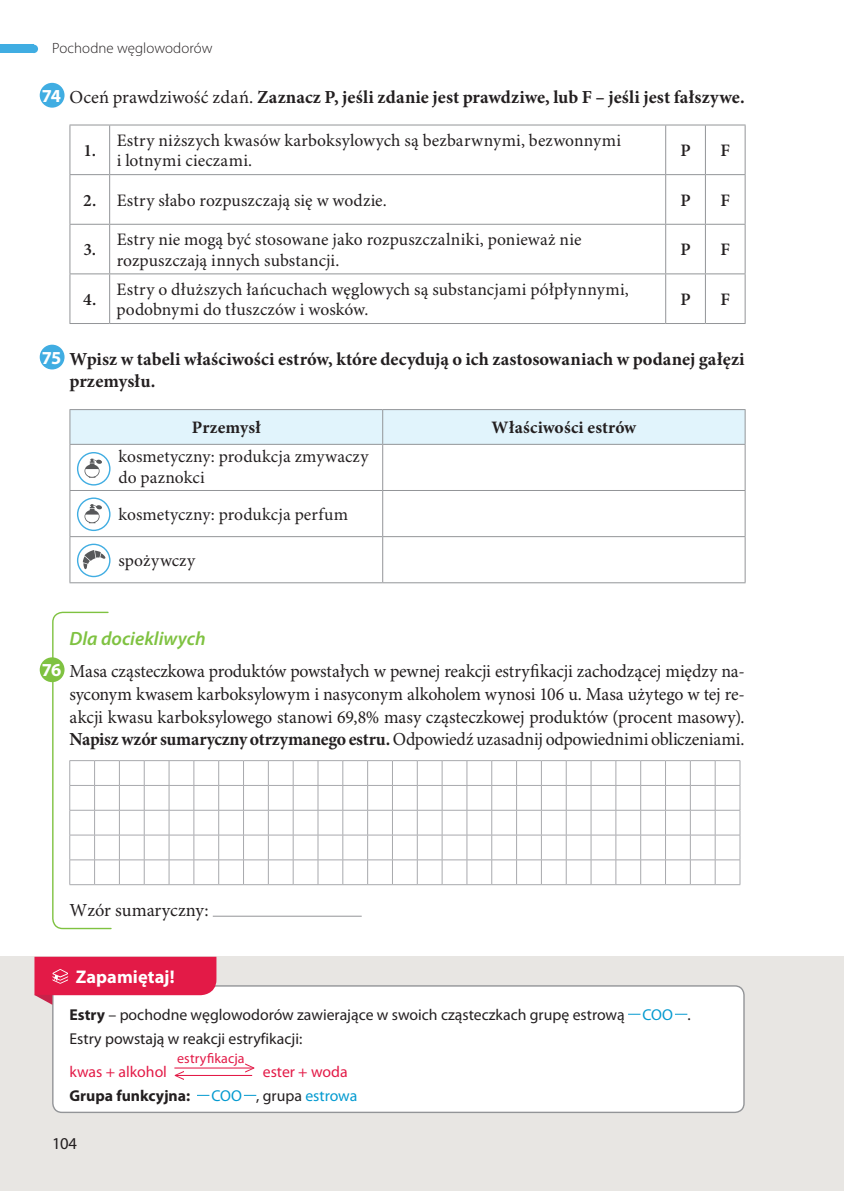
<style>
.page{position:relative;width:844px;height:1191px;background:#fff}
.page>*{position:absolute;margin:0;border:0;box-sizing:border-box;transform-origin:0 0}
.t1{font:italic 600 19.25px "Myriad Pro";color:#7fc241}
.t2{font:18.38px/22.8px "Minion Pro";letter-spacing:-.005em;color:#231f20;text-align:justify}
.t3{font:700 18.38px/22.8px "Minion Pro";letter-spacing:.005em;color:#231f20}
.t4{font:700 18.38px "Myriad Pro";letter-spacing:.005em;color:#fff}
.t5{font:17.5px/20.1px "Minion Pro";letter-spacing:.005em;color:#231f20}
.t6{font:700 17.5px "Minion Pro";letter-spacing:.01em;color:#231f20}
.t7{font:600 17.5px "Minion Pro";color:#231f20}
.t8{font:16.62px "Myriad Pro";color:#231f20}
.t9{font:15.75px/24.2px "Myriad Pro";color:#231f20}
.t10{font:15.75px "Myriad Pro";color:#e31a47}
.t11{font:15.75px "Myriad Pro";color:#039ad0}
.t12{font:700 15.75px "Myriad Pro";color:#231f20}
.t13{font:300 14.88px "Myriad Pro";letter-spacing:.005em;color:#231f20}
.t14{font:14px "Myriad Pro";letter-spacing:.01em;color:#e31a47}
.s1{font-weight:400}
.s2{font-weight:600}
.s3{font-family:"Myriad Pro";color:#fff}
.s4{font-family:"Myriad Pro";font-weight:700;color:#fff}
.s5{font-weight:700}
.s6{color:#039ad0}
.s7{color:#231f20}
</style>
<div class="page">
<div style="left:0;top:956px;width:843px;height:235px;background:#e8e6e3"></div>
<div style="left:0;top:45px;width:34px;height:8px;background:#40ade2"></div>
<div style="left:30px;top:45px;width:8px;height:8px;background:#40ade2;border-radius:50%"></div>
<svg style="left:70px;top:126px;width:674px;height:197px"></svg>
<hr style="left:704px;top:125px;width:1px;height:49px;background:#939598">
<hr style="left:744px;top:125px;width:1px;height:49px;background:#939598">
<hr style="left:69px;top:174px;width:41px;height:1px;background:#939598">
<hr style="left:110px;top:174px;width:555px;height:1px;background:#939598">
<hr style="left:665px;top:174px;width:40px;height:1px;background:#939598">
<hr style="left:705px;top:174px;width:40px;height:1px;background:#939598">
<hr style="left:704px;top:175px;width:1px;height:49px;background:#939598">
<hr style="left:744px;top:175px;width:1px;height:49px;background:#939598">
<hr style="left:69px;top:224px;width:41px;height:1px;background:#939598">
<hr style="left:110px;top:224px;width:555px;height:1px;background:#939598">
<hr style="left:665px;top:224px;width:40px;height:1px;background:#939598">
<hr style="left:705px;top:224px;width:40px;height:1px;background:#939598">
<hr style="left:704px;top:225px;width:1px;height:48px;background:#939598">
<hr style="left:744px;top:225px;width:1px;height:48px;background:#939598">
<hr style="left:69px;top:273px;width:41px;height:1px;background:#939598">
<hr style="left:110px;top:273px;width:555px;height:1px;background:#939598">
<hr style="left:665px;top:273px;width:40px;height:1px;background:#939598">
<hr style="left:705px;top:273px;width:40px;height:1px;background:#939598">
<hr style="left:704px;top:274px;width:1px;height:49px;background:#939598">
<hr style="left:744px;top:274px;width:1px;height:49px;background:#939598">
<hr style="left:69px;top:323px;width:41px;height:1px;background:#939598">
<hr style="left:110px;top:323px;width:555px;height:1px;background:#939598">
<hr style="left:665px;top:323px;width:40px;height:1px;background:#939598">
<hr style="left:705px;top:323px;width:40px;height:1px;background:#939598">
<hr style="left:69px;top:125px;width:41px;height:1px;background:#939598">
<hr style="left:69px;top:125px;width:1px;height:49px;background:#939598">
<hr style="left:110px;top:125px;width:555px;height:1px;background:#939598">
<hr style="left:109px;top:125px;width:1px;height:49px;background:#939598">
<hr style="left:665px;top:125px;width:40px;height:1px;background:#939598">
<hr style="left:665px;top:125px;width:1px;height:49px;background:#939598">
<hr style="left:705px;top:125px;width:40px;height:1px;background:#939598">
<hr style="left:69px;top:175px;width:1px;height:49px;background:#939598">
<hr style="left:109px;top:175px;width:1px;height:49px;background:#939598">
<hr style="left:665px;top:175px;width:1px;height:49px;background:#939598">
<hr style="left:69px;top:225px;width:1px;height:48px;background:#939598">
<hr style="left:109px;top:225px;width:1px;height:48px;background:#939598">
<hr style="left:665px;top:225px;width:1px;height:48px;background:#939598">
<hr style="left:69px;top:274px;width:1px;height:49px;background:#939598">
<hr style="left:109px;top:274px;width:1px;height:49px;background:#939598">
<hr style="left:665px;top:274px;width:1px;height:49px;background:#939598">
<div style="left:70px;top:410px;width:674px;height:34px;background:#e1f4fc"></div>
<hr style="left:382px;top:410px;width:1px;height:34px;background:#939598">
<hr style="left:744px;top:410px;width:1px;height:34px;background:#939598">
<hr style="left:382px;top:445px;width:1px;height:45px;background:#939598">
<hr style="left:69px;top:490px;width:313px;height:1px;background:#939598">
<hr style="left:382px;top:490px;width:363px;height:1px;background:#939598">
<hr style="left:382px;top:491px;width:1px;height:45px;background:#939598">
<hr style="left:69px;top:536px;width:313px;height:1px;background:#939598">
<hr style="left:382px;top:536px;width:363px;height:1px;background:#939598">
<hr style="left:382px;top:537px;width:1px;height:45px;background:#939598">
<hr style="left:69px;top:409px;width:313px;height:1px;background:#939598">
<hr style="left:69px;top:410px;width:1px;height:34px;background:#939598">
<hr style="left:382px;top:409px;width:363px;height:1px;background:#939598">
<hr style="left:69px;top:444px;width:313px;height:1px;background:#939598">
<hr style="left:69px;top:445px;width:1px;height:45px;background:#939598">
<hr style="left:382px;top:444px;width:363px;height:1px;background:#939598">
<hr style="left:744px;top:445px;width:1px;height:45px;background:#939598">
<hr style="left:69px;top:491px;width:1px;height:45px;background:#939598">
<hr style="left:744px;top:491px;width:1px;height:45px;background:#939598">
<hr style="left:69px;top:537px;width:1px;height:45px;background:#939598">
<hr style="left:744px;top:537px;width:1px;height:45px;background:#939598">
<hr style="left:69px;top:582px;width:313px;height:1px;background:#939598">
<hr style="left:382px;top:582px;width:363px;height:1px;background:#939598">
<svg style="left:84px;top:458px;width:18px;height:20px"></svg>
<div style="left:77px;top:452px;width:33px;height:33px;border:1px solid #40ade2;border-radius:50%"></div>
<svg style="left:84px;top:504px;width:18px;height:19px"></svg>
<div style="left:77px;top:497px;width:33px;height:34px;border:1px solid #40ade2;border-radius:50%"></div>
<svg style="left:83px;top:550px;width:22px;height:19px"></svg>
<div style="left:77px;top:543px;width:33px;height:34px;border:1px solid #40ade2;border-radius:50%"></div>
<div style="left:40px;top:83px;width:24px;height:25px;background:#40ade2;border-radius:50%"></div>
<div style="left:40px;top:345px;width:24px;height:24px;background:#40ade2;border-radius:50%"></div>
<svg style="left:51px;top:611px;width:689px;height:319px"></svg>
<div style="left:40px;top:657px;width:24px;height:25px;background:#7fc241;border-radius:50%"></div>
<div style="left:53px;top:986px;width:690px;height:126px;background:#fff;border-radius:9px"></div>
<div style="left:52px;top:985px;width:692px;height:128px;border:1px solid #939598;border-radius:9px"></div>
<svg style="left:34px;top:956px;width:182px;height:48px"></svg>
<svg style="left:628px;top:1013px;width:12px;height:1px"></svg>
<svg style="left:675px;top:1013px;width:12px;height:1px"></svg>
<hr style="left:174px;top:1067px;width:80px;height:1px;background:#e31a47">
<svg style="left:245px;top:1063px;width:9px;height:9px"></svg>
<hr style="left:175px;top:1075px;width:77px;height:1px;background:#e31a47">
<svg style="left:175px;top:1071px;width:9px;height:9px"></svg>
<svg style="left:197px;top:1095px;width:12px;height:1px"></svg>
<svg style="left:244px;top:1095px;width:12px;height:1px"></svg>
<p class="t13" style="left:52px;top:40px;width:162px">Pochodne węglowodorów</p>
<p class="t3" style="left:69px;top:85px;width:676px"><span class="s1">Oceń prawdziwość zdań.</span> Zaznacz P, jeśli zdanie jest prawdziwe, lub F – jeśli jest fałszywe.</p>
<p class="t7" style="left:83px;top:138px;width:14px">1.</p>
<p class="t5" style="left:117px;top:131px;width:506px">Estry niższych kwasów karboksylowych są bezbarwnymi, bezwonnymi i lotnymi cieczami.</p>
<p class="t7" style="left:680px;top:138px;width:12px">P</p>
<p class="t7" style="left:720px;top:138px;width:11px">F</p>
<p class="t5" style="left:83px;top:191px;width:305px"><span class="s2">2.</span> Estry słabo rozpuszczają się w wodzie.</p>
<p class="t7" style="left:680px;top:188px;width:12px">P</p>
<p class="t7" style="left:720px;top:188px;width:11px">F</p>
<p class="t7" style="left:83px;top:238px;width:14px">3.</p>
<p class="t5" style="left:117px;top:230px;width:466px">Estry nie mogą być stosowane jako rozpuszczalniki, ponieważ nie rozpuszczają innych substancji.</p>
<p class="t7" style="left:680px;top:238px;width:12px">P</p>
<p class="t7" style="left:720px;top:238px;width:11px">F</p>
<p class="t7" style="left:83px;top:287px;width:15px">4.</p>
<p class="t5" style="left:117px;top:280px;width:513px">Estry o dłuższych łańcuchach węglowych są substancjami półpłynnymi, podobnymi do tłuszczów i wosków.</p>
<p class="t7" style="left:680px;top:287px;width:12px">P</p>
<p class="t7" style="left:720px;top:287px;width:11px">F</p>
<p class="t3" style="left:69px;top:347px;width:676px;text-indent:-28px"><span class="s3">75</span> Wpisz w tabeli właściwości estrów, które decydują o ich zastosowaniach w podanej gałęzi przemysłu.</p>
<p class="t6" style="left:192px;top:415px;width:70px">Przemysł</p>
<p class="t6" style="left:491px;top:415px;width:146px">Właściwości estrów</p>
<p class="t5" style="left:118px;top:447px;width:251px">kosmetyczny: produkcja zmywaczy do paznokci</p>
<p class="t5" style="left:118px;top:505px;width:231px">kosmetyczny: produkcja perfum</p>
<p class="t5" style="left:118px;top:551px;width:78px">spożywczy</p>
<p class="t4" style="left:42px;top:85px;width:21px">74</p>
<p class="t1" style="left:69px;top:626px;width:138px">Dla dociekliwych</p>
<p class="t2" style="left:69px;top:660px;width:676px;text-indent:-28px"><span class="s4">76</span> Masa cząsteczkowa produktów powstałych w pewnej reakcji estryfikacji zachodzącej między na&shy;syconym kwasem karboksylowym i nasyconym alkoholem wynosi 106 u. Masa użytego w tej re&shy;akcji kwasu karboksylowego stanowi 69,8% masy cząsteczkowej produktów (procent masowy).<br><span class="s5">Napisz wzór sumaryczny otrzymanego estru.</span> Odpowiedź uzasadnij odpowiednimi obliczeniami.</p>
<p class="t2" style="left:69px;top:900px;width:140px">Wzór sumaryczny:</p>
<p class="t4" style="left:76px;top:966px;width:100px">Zapamiętaj!</p>
<p class="t9" style="left:69px;top:1002px;width:622px"><span class="s5">Estry</span> – pochodne węglowodorów zawierające w swoich cząsteczkach grupę estrową <span class="s6">COO</span> .<br>Estry powstają w reakcji estryfikacji:</p>
<p class="t10" style="left:69px;top:1061px;width:99px">kwas + alkohol</p>
<p class="t14" style="left:177px;top:1049px;width:69px">estryfikacja</p>
<p class="t10" style="left:263px;top:1061px;width:86px">ester + woda</p>
<p class="t12" style="left:69px;top:1086px;width:122px">Grupa funkcyjna:</p>
<p class="t11" style="left:211px;top:1085px;width:147px">COO <span class="s7">, grupa</span> estrowa</p>
<p class="t8" style="left:52px;top:1133px;width:26px">104</p>
</div>
